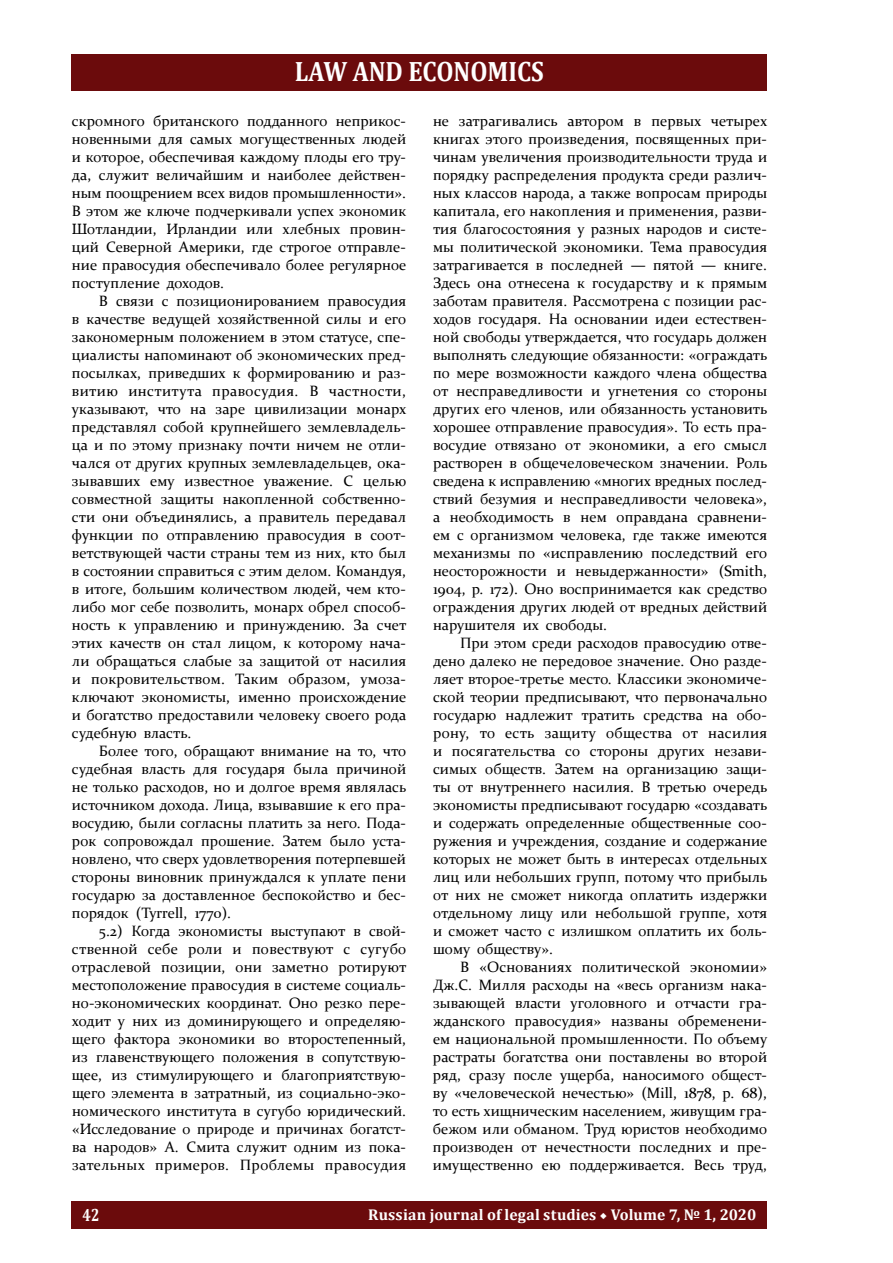
<style>
.page{position:relative;width:893px;height:1263px;background:#fff}
.page>*{position:absolute;margin:0;border:0;box-sizing:border-box;transform-origin:0 0}
.t1{font:700 28.2px "Cambria";color:#fff;scale:.88 1}
.t2{font:700 17.85px "Cambria";color:#fff;scale:.8 1}
.t3{font:700 15.6px "Cambria";letter-spacing:.01em;color:#fff}
.t4{font:15px/18px "Constantia";color:#000;text-align:justify}
.s1{font-family:"Minion Pro";font-weight:400}
</style>
<div class="page">
<div style="left:72px;top:1202px;width:695px;height:27px;background:#6b0b0c"></div>
<div style="left:72px;top:54px;width:695px;height:36px;background:#6b0b0c"></div>
<h1 class="t1" style="left:295px;top:51px;width:284px">LAW AND ECONOMICS</h1>
<p class="t4" style="left:72px;top:111px;width:336px">скромного британского подданного неприкос&shy;новенными для самых могущественных людей и которое, обеспечивая каждому плоды его тру&shy;да, служит величайшим и наиболее действен&shy;ным поощрением всех видов промышленности».<br>В этом же ключе подчеркивали успех экономик Шотландии, Ирландии или хлебных провин&shy;ций Северной Америки, где строгое отправле&shy;ние правосудия обеспечивало более регулярное поступление доходов.</p>
<p class="t4" style="left:72px;top:291px;width:336px;text-indent:27px">В связи с позиционированием правосудия в качестве ведущей хозяйственной силы и его закономерным положением в этом статусе, спе&shy;циалисты напоминают об экономических пред&shy;посылках, приведших к формированию и раз&shy;витию института правосудия. В частности, указывают, что на заре цивилизации монарх представлял собой крупнейшего землевладель&shy;ца и по этому признаку почти ничем не отли&shy;чался от других крупных землевладельцев, ока&shy;зывавших ему известное уважение. С целью совместной защиты накопленной собственно&shy;сти они объединялись, а правитель передавал функции по отправлению правосудия в соот&shy;ветствующей части страны тем из них, кто был в состоянии справиться с этим делом. Командуя, в итоге, большим количеством людей, чем кто&shy;либо мог себе позволить, монарх обрел способ&shy;ность к управлению и принуждению. За счет этих качеств он стал лицом, к которому нача&shy;ли обращаться слабые за защитой от насилия и покровительством. Таким образом, умоза&shy;ключают экономисты, именно происхождение и богатство предоставили человеку своего рода судебную власть.</p>
<p class="t4" style="left:72px;top:741px;width:336px;text-indent:27px">Более того, обращают внимание на то, что судебная власть для государя была причиной не только расходов, но и долгое время являлась источником дохода. Лица, взывавшие к его пра&shy;восудию, были согласны платить за него. Пода&shy;рок сопровождал прошение. Затем было уста&shy;новлено, что сверх удовлетворения потерпевшей стороны виновник принуждался к уплате пени государю за доставленное беспокойство и бес&shy;порядок (Tyrrell, 1770).</p>
<p class="t4" style="left:72px;top:921px;width:336px;text-indent:27px">5.2) Когда экономисты выступают в свой&shy;ственной себе роли и повествуют с сугубо отраслевой позиции, они заметно ротируют местоположение правосудия в системе социаль&shy;но-экономических координат. Оно резко пере&shy;ходит у них из доминирующего и определяю&shy;щего фактора экономики во второстепенный, из главенствующего положения в сопутствую&shy;щее, из стимулирующего и благоприятствую&shy;щего элемента в затратный, из социально-эко&shy;номического института в сугубо юридический. «Исследование о природе и причинах богатст&shy;ва народов» А. Смита служит одним из пока&shy;зательных примеров. Проблемы правосудия</p>
<p class="t4" style="left:433px;top:111px;width:336px">не затрагивались автором в первых четырех книгах этого произведения, посвященных при&shy;чинам увеличения производительности труда и порядку распределения продукта среди различ&shy;ных классов народа, а также вопросам природы капитала, его накопления и применения, разви&shy;тия благосостояния у разных народов и систе&shy;мы политической экономики. Тема правосудия затрагивается в последней — пятой — книге.<br>Здесь она отнесена к государству и к прямым заботам правителя. Рассмотрена с позиции рас&shy;ходов государя. На основании идеи естествен&shy;ной свободы утверждается, что государь должен выполнять следующие обязанности: «ограждать по мере возможности каждого члена общества от несправедливости и угнетения со стороны других его членов, или обязанность установить хорошее отправление правосудия». То есть пра&shy;восудие отвязано от экономики, а его смысл растворен в общечеловеческом значении. Роль сведена к исправлению «многих вредных послед&shy;ствий безумия и несправедливости человека», а необходимость в нем оправдана сравнени&shy;ем с организмом человека, где также имеются механизмы по «исправлению последствий его неосторожности и невыдержанности» (Smith, 1904, p. 172). Оно воспринимается как средство ограждения других людей от вредных действий нарушителя их свободы.</p>
<p class="t4" style="left:433px;top:633px;width:336px;text-indent:27px">При этом среди расходов правосудию отве&shy;дено далеко не передовое значение. Оно разде&shy;ляет второе-третье место. Классики экономиче&shy;ской теории предписывают, что первоначально государю надлежит тратить средства на обо&shy;рону, то есть защиту общества от насилия и посягательства со стороны других незави&shy;симых обществ. Затем на организацию защи&shy;ты от внутреннего насилия. В третью очередь экономисты предписывают государю «создавать и содержать определенные общественные соо&shy;ружения и учреждения, создание и содержание которых не может быть в интересах отдельных лиц или небольших групп, потому что прибыль от них не сможет никогда оплатить издержки отдельному лицу или небольшой группе, хотя и сможет часто с излишком оплатить их боль&shy;шому обществу».</p>
<p class="t4" style="left:433px;top:957px;width:336px;text-indent:27px">В «Основаниях политической экономии» Дж.С. Милля расходы на «весь организм нака&shy;зывающей власти уголовного и отчасти гра&shy;жданского правосудия» названы обременени&shy;ем национальной промышленности. По объему растраты богатства они поставлены во второй ряд, сразу после ущерба, наносимого общест&shy;ву «человеческой нечестью» (Mill, 1878, p. 68), то есть хищническим населением, живущим гра&shy;бежом или обманом. Труд юристов необходимо производен от нечестности последних и пре&shy;имущественно ею поддерживается. Весь труд,</p>
<p class="t2" style="left:83px;top:1202px;width:23px">42</p>
<p class="t3" style="left:368px;top:1203px;width:390px">Russian journal of legal studies <span class="s1">◆</span> Volume 7, № 1, 2020</p>
</div>
